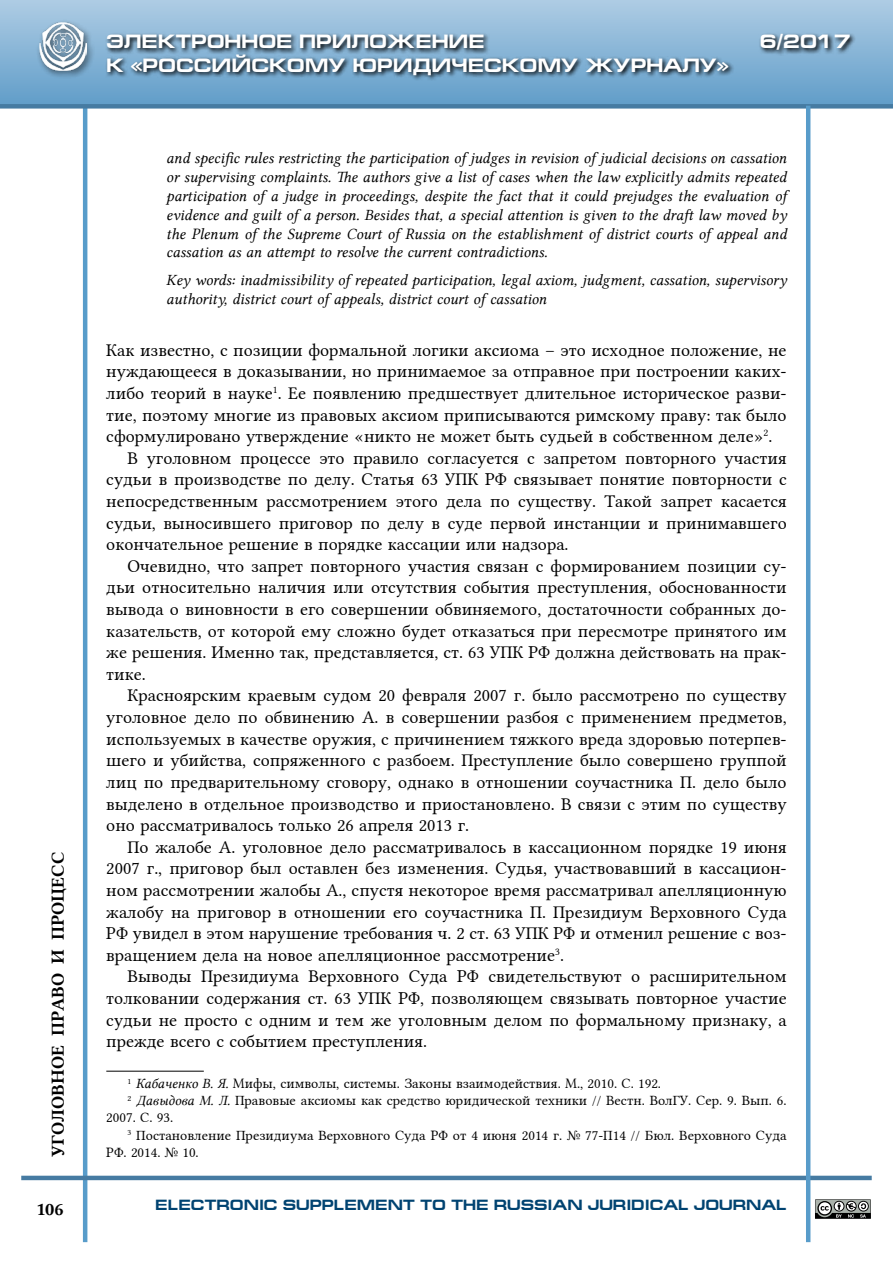
<style>
.page{position:relative;width:893px;height:1263px;background:#fff}
.page>*{position:absolute;margin:0;border:0;box-sizing:border-box;transform-origin:0 0}
.t1{font:700 19.5px "Europe Ext";color:#fff}
.t2{font:18px "Lin Libertine";color:#000}
.t3{font:18px "Lin Libertine B";color:#000}
.t4{font:15.75px/18.9px "Lin Libertine I";color:#000;text-align:justify}
.t5{font:700 15px "Europe Ext";color:#004371}
.t6{font:14.25px "Lin Libertine";color:#000}
.s1{font-family:"Lin Libertine I"}
</style>
<div class="page">
<div style="left:0;top:0;width:893px;height:106px;background:linear-gradient(to bottom,#aecce4,#619dc9)"></div>
<hr style="left:83px;top:106px;width:4px;height:1136px;background:#589cca">
<hr style="left:21px;top:1176px;width:851px;height:4px;background:#467ba2">
<div style="left:0;top:104px;width:893px;height:5px;background:#467ba2"></div>
<div style="left:35px;top:19px;width:60px;height:60px;background:#000;opacity:.63"></div>
<img style="left:39px;top:23px;width:48px;height:47px">
<svg style="left:105px;top:31px;width:751px;height:50px"></svg>
<hr style="left:806px;top:106px;width:4px;height:1136px;background:#589cca">
<svg style="left:815px;top:1199px;width:56px;height:20px"></svg>
<hr style="left:106px;top:1071px;width:98px;height:1px;background:#000">
<p class="t3" style="left:46px;top:1157px;width:307px;rotate:-90deg">УГОЛОВНОЕ ПРАВО И ПРОЦЕСС</p>
<p class="t3" style="left:36px;top:1197px;width:29px">106</p>
<p class="t1" style="left:106px;top:31px;width:380px">ЭЛЕКТРОННОЕ ПРИЛОЖЕНИЕ</p>
<p class="t1" style="left:760px;top:31px;width:92px">6/2017</p>
<p class="t1" style="left:106px;top:54px;width:624px">К «РОССИЙСКОМУ ЮРИДИЧЕСКОМУ ЖУРНАЛУ»</p>
<p class="t4" style="left:166px;top:149px;width:622px">and specific rules restricting the participation of judges in revision of judicial decisions on cassation or supervising complaints. The authors give a list of cases when the law explicitly admits repeated participation of a judge in proceedings, despite the fact that it could prejudges the evaluation of evidence and guilt of a person. Besides that, a special attention is given to the draft law moved by the Plenum of the Supreme Court of Russia on the establishment of district courts of appeal and cassation as an attempt to resolve the current contradictions.</p>
<p class="t4" style="left:166px;top:271px;width:622px">Key words: inadmissibility of repeated participation, legal axiom, judgment, cassation, supervisory authority, district court of appeals, district court of cassation</p>
<p class="t2" style="left:106px;top:336px;width:682px">Как известно, с позиции формальной логики аксиома – это исходное положение, не</p>
<p class="t2" style="left:106px;top:357px;width:682px">нуждающееся в доказывании, но принимаемое за отправное при построении каких-</p>
<p class="t2" style="left:106px;top:379px;width:682px">либо теорий в науке<sup>1</sup>. Ее появлению предшествует длительное историческое разви-</p>
<p class="t2" style="left:106px;top:400px;width:682px">тие, поэтому многие из правовых аксиом приписываются римскому праву: так было</p>
<p class="t2" style="left:106px;top:422px;width:668px">сформулировано утверждение «никто не может быть судьей в собственном деле»<sup>2</sup>.</p>
<p class="t2" style="left:128px;top:444px;width:661px">В уголовном процессе это правило согласуется с запретом повторного участия</p>
<p class="t2" style="left:106px;top:465px;width:682px">судьи в производстве по делу. Статья 63 УПК РФ связывает понятие повторности с</p>
<p class="t2" style="left:106px;top:487px;width:682px">непосредственным рассмотрением этого дела по существу. Такой запрет касается</p>
<p class="t2" style="left:106px;top:508px;width:682px">судьи, выносившего приговор по делу в суде первой инстанции и принимавшего</p>
<p class="t2" style="left:106px;top:530px;width:464px">окончательное решение в порядке кассации или надзора.</p>
<p class="t2" style="left:128px;top:552px;width:661px">Очевидно, что запрет повторного участия связан с формированием позиции су-</p>
<p class="t2" style="left:106px;top:573px;width:682px">дьи относительно наличия или отсутствия события преступления, обоснованности</p>
<p class="t2" style="left:106px;top:595px;width:682px">вывода о виновности в его совершении обвиняемого, достаточности собранных до-</p>
<p class="t2" style="left:106px;top:616px;width:682px">казательств, от которой ему сложно будет отказаться при пересмотре принятого им</p>
<p class="t2" style="left:106px;top:638px;width:682px">же решения. Именно так, представляется, ст. 63 УПК РФ должна действовать на прак-</p>
<p class="t2" style="left:106px;top:660px;width:41px">тике.</p>
<p class="t2" style="left:128px;top:681px;width:661px">Красноярским краевым судом 20 февраля 2007 г. было рассмотрено по существу</p>
<p class="t2" style="left:106px;top:703px;width:682px">уголовное дело по обвинению А. в совершении разбоя с применением предметов,</p>
<p class="t2" style="left:106px;top:724px;width:682px">используемых в качестве оружия, с причинением тяжкого вреда здоровью потерпев-</p>
<p class="t2" style="left:106px;top:746px;width:682px">шего и убийства, сопряженного с разбоем. Преступление было совершено группой</p>
<p class="t2" style="left:106px;top:768px;width:682px">лиц по предварительному сговору, однако в отношении соучастника П. дело было</p>
<p class="t2" style="left:106px;top:789px;width:682px">выделено в отдельное производство и приостановлено. В связи с этим по существу</p>
<p class="t2" style="left:106px;top:811px;width:364px">оно рассматривалось только 26 апреля 2013 г.</p>
<p class="t2" style="left:128px;top:832px;width:661px">По жалобе А. уголовное дело рассматривалось в кассационном порядке 19 июня</p>
<p class="t2" style="left:106px;top:854px;width:682px">2007 г., приговор был оставлен без изменения. Судья, участвовавший в кассацион-</p>
<p class="t2" style="left:106px;top:876px;width:682px">ном рассмотрении жалобы А., спустя некоторое время рассматривал апелляционную</p>
<p class="t2" style="left:106px;top:897px;width:682px">жалобу на приговор в отношении его соучастника П. Президиум Верховного Суда</p>
<p class="t2" style="left:106px;top:919px;width:682px">РФ увидел в этом нарушение требования ч. 2 ст. 63 УПК РФ и отменил решение с воз-</p>
<p class="t2" style="left:106px;top:940px;width:459px">вращением дела на новое апелляционное рассмотрение<sup>3</sup>.</p>
<p class="t2" style="left:128px;top:962px;width:661px">Выводы Президиума Верховного Суда РФ свидетельствуют о расширительном</p>
<p class="t2" style="left:106px;top:984px;width:682px">толковании содержания ст. 63 УПК РФ, позволяющем связывать повторное участие</p>
<p class="t2" style="left:106px;top:1005px;width:682px">судьи не просто с одним и тем же уголовным делом по формальному признаку, а</p>
<p class="t2" style="left:106px;top:1027px;width:322px">прежде всего с событием преступления.</p>
<p class="t6" style="left:128px;top:1072px;width:535px"><sup>1</sup> <span class="s1">Кабаченко В. Я.</span> Мифы, символы, системы. Законы взаимодействия. М., 2010. С. 192.</p>
<p class="t6" style="left:128px;top:1089px;width:661px"><sup>2</sup> <span class="s1">Давыдова М. Л.</span> Правовые аксиомы как средство юридической техники // Вестн. ВолГУ. Сер. 9. Вып. 6.</p>
<p class="t6" style="left:106px;top:1106px;width:68px">2007. С. 93.</p>
<p class="t6" style="left:128px;top:1123px;width:661px"><sup>3</sup> Постановление Президиума Верховного Суда РФ от 4 июня 2014 г. № 77-П14 // Бюл. Верховного Суда</p>
<p class="t6" style="left:106px;top:1141px;width:94px">РФ. 2014. № 10.</p>
<p class="t5" style="left:155px;top:1196px;width:633px">ELECTRONIC SUPPLEMENT TO THE RUSSIAN JURIDICAL JOURNAL</p>
</div>
